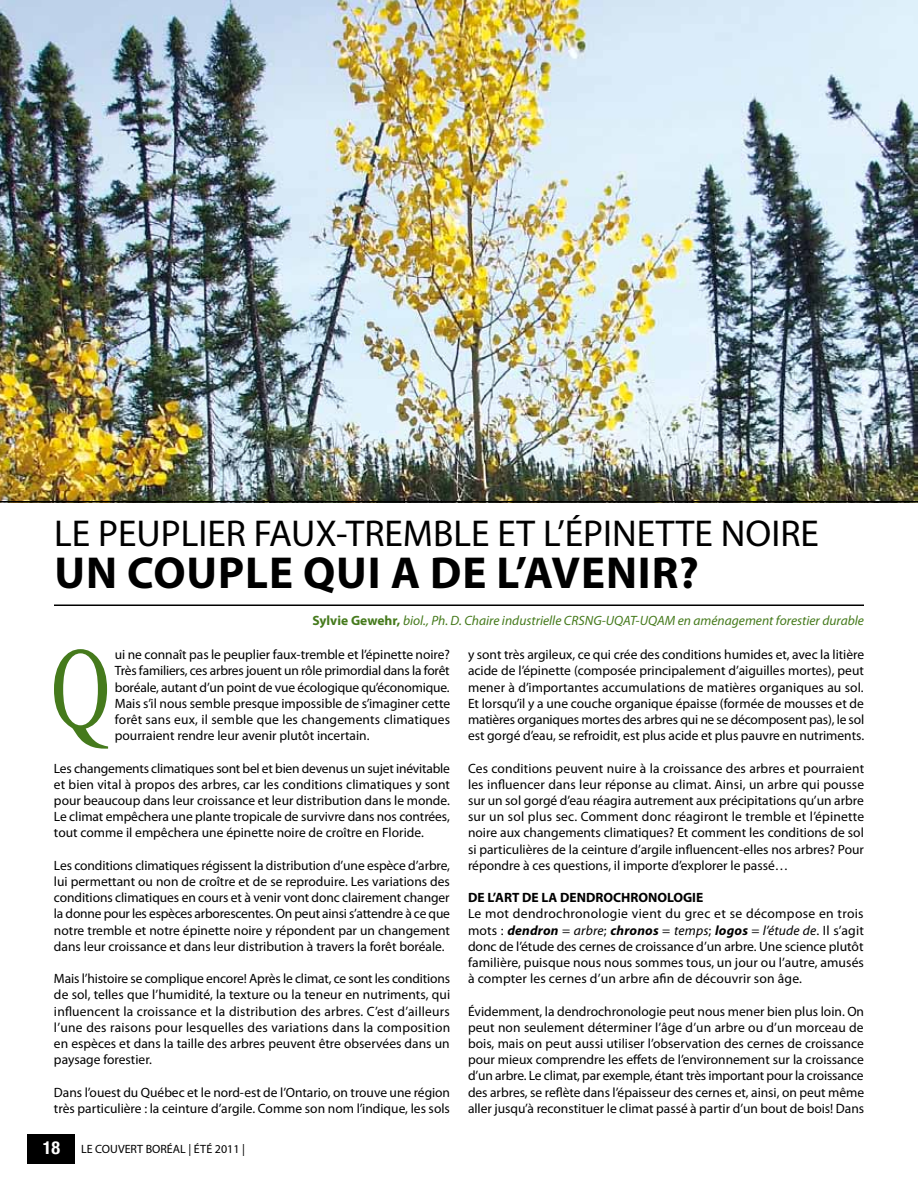
<style>
.page{position:relative;width:918px;height:1188px;background:#fff}
.page>*{position:absolute;margin:0;border:0;box-sizing:border-box;transform-origin:0 0}
.t1{font:700 45px "Myriad Pro";letter-spacing:.02em;color:#000}
.t2{font:37.5px "Myriad Pro";color:#000}
.t3{font:13.5px/16.2px "Myriad Pro";color:#000;text-align:justify}
.t4{font:italic 13.5px "Myriad Pro";color:#457a1c}
.t5{font:700 13.5px "Myriad Pro";color:#000}
.t6{font:12px "Myriad Pro";color:#000}
.s1{font-weight:700;font-style:normal}
.s2{font-family:"Helvetica Neue";font-weight:700;font-stretch:condensed;font-size:18px;color:#fff}
.s3{font-weight:700;font-style:italic}
.s4{font-style:italic}
</style>
<div class="page">
<img style="left:0;top:0;width:918px;height:501px">
<div style="left:28px;top:1134px;width:47px;height:29px;background:#000"></div>
<hr style="left:54px;top:604px;width:810px;height:2px;background:#000">
<svg style="left:54px;top:649px;width:54px;height:100px"></svg>
<hr style="left:0;top:501px;width:918px;height:1px;background:#000">
<h2 class="t2" style="left:54px;top:510px;width:767px">LE PEUPLIER FAUX-TREMBLE ET L’ÉPINETTE NOIRE</h2>
<h1 class="t1" style="left:54px;top:543px;width:646px">UN COUPLE QUI A DE L’AVENIR?</h1>
<p class="t4" style="left:312px;top:612px;width:553px"><span class="s1">Sylvie Gewehr,</span> biol., Ph. D. Chaire industrielle CRSNG-UQAT-UQAM en aménagement forestier durable</p>
<p class="t3" style="left:115px;top:646px;width:337px">ui ne connaît pas le peuplier faux-tremble et l’épinette noire?<br>Très familiers, ces arbres jouent un rôle primordial dans la forêt boréale, autant d’un point de vue écologique qu’économique.<br>Mais s’il nous semble presque impossible de s’imaginer cette forêt sans eux, il semble que les changements climatiques pourraient rendre leur avenir plutôt incertain.</p>
<p class="t3" style="left:54px;top:760px;width:398px">Les changements climatiques sont bel et bien devenus un sujet inévitable et bien vital à propos des arbres, car les conditions climatiques y sont pour beaucoup dans leur croissance et leur distribution dans le monde.<br>Le climat empêchera une plante tropicale de survivre dans nos contrées, tout comme il empêchera une épinette noire de croître en Floride.</p>
<p class="t3" style="left:54px;top:857px;width:398px">Les conditions climatiques régissent la distribution d’une espèce d’arbre, lui permettant ou non de croître et de se reproduire. Les variations des conditions climatiques en cours et à venir vont donc clairement changer la donne pour les espèces arborescentes. On peut ainsi s’attendre à ce que notre tremble et notre épinette noire y répondent par un changement dans leur croissance et dans leur distribution à travers la forêt boréale.</p>
<p class="t3" style="left:54px;top:970px;width:398px">Mais l’histoire se complique encore! Après le climat, ce sont les conditions de sol, telles que l’humidité, la texture ou la teneur en nutriments, qui influencent la croissance et la distribution des arbres. C’est d’ailleurs l’une des raisons pour lesquelles des variations dans la composition en espèces et dans la taille des arbres peuvent être observées dans un paysage forestier.</p>
<p class="t3" style="left:54px;top:1084px;width:398px">Dans l’ouest du Québec et le nord-est de l’Ontario, on trouve une région très particulière : la ceinture d’argile. Comme son nom l’indique, les sols</p>
<p class="t6" style="left:43px;top:1142px;width:204px"><span class="s2">18</span> LE COUVERT BORÉAL | Été 2011 |</p>
<p class="t3" style="left:468px;top:646px;width:398px">y sont très argileux, ce qui crée des conditions humides et, avec la litière acide de l’épinette (composée principalement d’aiguilles mortes), peut mener à d’importantes accumulations de matières organiques au sol.<br>Et lorsqu’il y a une couche organique épaisse (formée de mousses et de matières organiques mortes des arbres qui ne se décomposent pas), le sol est gorgé d’eau, se refroidit, est plus acide et plus pauvre en nutriments.</p>
<p class="t3" style="left:468px;top:760px;width:398px">Ces conditions peuvent nuire à la croissance des arbres et pourraient les influencer dans leur réponse au climat. Ainsi, un arbre qui pousse sur un sol gorgé d’eau réagira autrement aux précipitations qu’un arbre sur un sol plus sec. Comment donc réagiront le tremble et l’épinette noire aux changements climatiques? Et comment les conditions de sol si particulières de la ceinture d’argile influencent-elles nos arbres? Pour répondre à ces questions, il importe d’explorer le passé…</p>
<p class="t5" style="left:468px;top:889px;width:237px">DE L’ART DE LA DENDROCHRONOLOGIE</p>
<p class="t3" style="left:468px;top:906px;width:398px">Le mot dendrochronologie vient du grec et se décompose en trois mots : <span class="s3">dendron</span> = <span class="s4">arbre</span>; <span class="s3">chronos</span> = <span class="s4">temps</span>; <span class="s3">logos</span> = <span class="s4">l’étude de</span>. Il s’agit donc de l’étude des cernes de croissance d’un arbre. Une science plutôt familière, puisque nous nous sommes tous, un jour ou l’autre, amusés à compter les cernes d’un arbre afin de découvrir son âge.</p>
<p class="t3" style="left:468px;top:1003px;width:398px">Évidemment, la dendrochronologie peut nous mener bien plus loin. On peut non seulement déterminer l’âge d’un arbre ou d’un morceau de bois, mais on peut aussi utiliser l’observation des cernes de croissance pour mieux comprendre les effets de l’environnement sur la croissance d’un arbre. Le climat, par exemple, étant très important pour la croissance des arbres, se reflète dans l’épaisseur des cernes et, ainsi, on peut même aller jusqu’à reconstituer le climat passé à partir d’un bout de bois! Dans</p>
</div>
